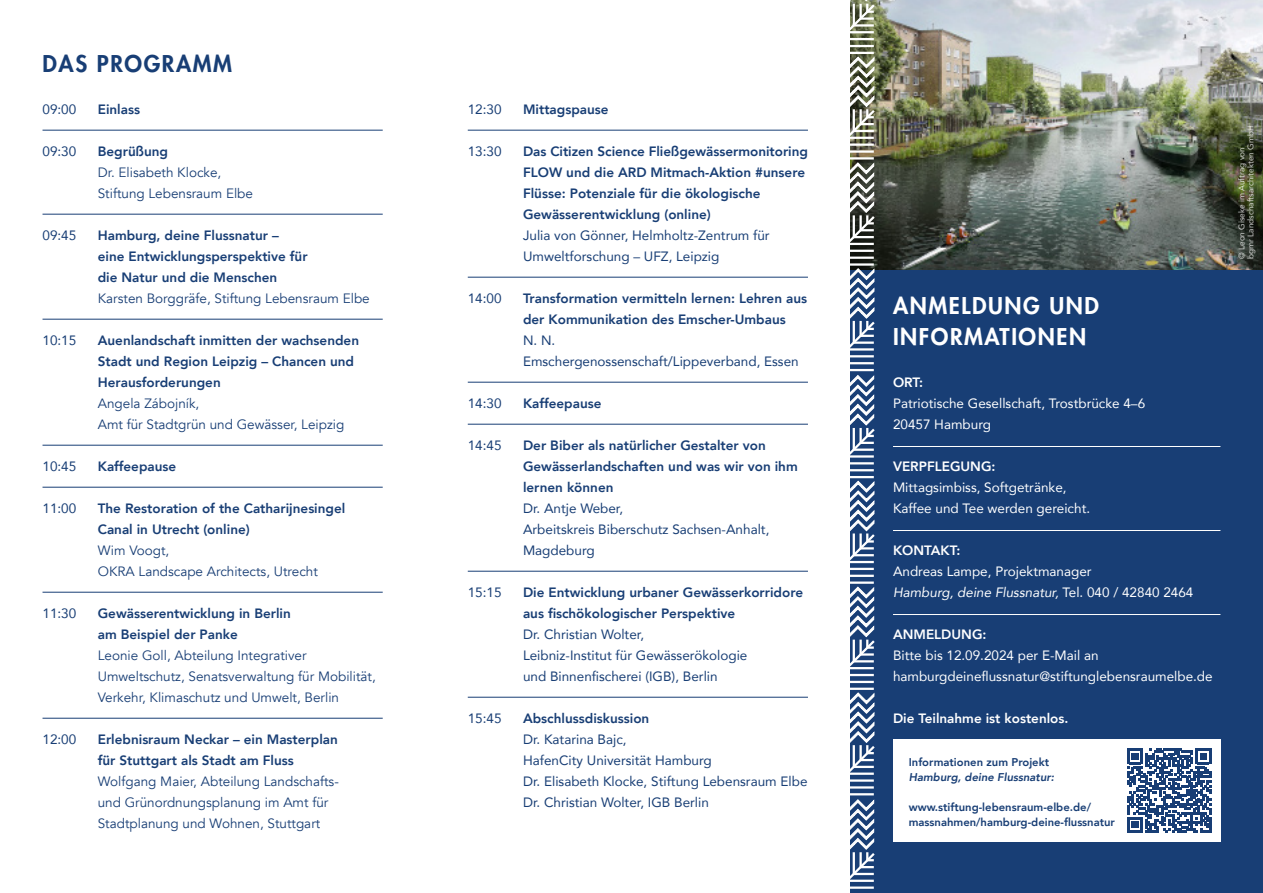
<style>
.page{position:relative;width:1263px;height:893px;background:#fff}
.page>*{position:absolute;margin:0;border:0;box-sizing:border-box;transform-origin:0 0}
.t1{font:800 22.5px/31.5px "Futura Std";letter-spacing:.07em;color:#fff}
.t2{font:800 22.5px "Futura Std";letter-spacing:.07em;color:#183e75}
.t3{font:800 13.5px/21px "Avenir";color:#183e75}
.t4{font:13.5px/21px "Avenir";color:#183e75}
.t5{font:13.5px/21px "Avenir";color:#183e75}
.t6{font:13.5px/21px "Avenir";color:#fff}
.t7{font:800 13.5px "Avenir";color:#fff}
.t8{font:800 11.25px/15px "Avenir";color:#183e75}
.t9{font:italic 800 11.25px "Avenir";color:#183e75}
.t10{font:8.25px/9px "Avenir";color:#fff}
.s1{font-style:italic}
</style>
<div class="page">
<div style="left:850px;top:0;width:413px;height:893px;background:#183e75"></div>
<hr style="left:43px;top:130px;width:340px;height:1px;background:#183e75">
<hr style="left:43px;top:214px;width:340px;height:1px;background:#183e75">
<hr style="left:43px;top:319px;width:340px;height:1px;background:#183e75">
<hr style="left:43px;top:445px;width:340px;height:1px;background:#183e75">
<hr style="left:43px;top:487px;width:340px;height:1px;background:#183e75">
<hr style="left:43px;top:592px;width:340px;height:1px;background:#183e75">
<hr style="left:43px;top:718px;width:340px;height:1px;background:#183e75">
<hr style="left:468px;top:130px;width:340px;height:1px;background:#183e75">
<hr style="left:468px;top:277px;width:340px;height:1px;background:#183e75">
<hr style="left:468px;top:382px;width:340px;height:1px;background:#183e75">
<hr style="left:468px;top:424px;width:340px;height:1px;background:#183e75">
<hr style="left:468px;top:571px;width:340px;height:1px;background:#183e75">
<hr style="left:468px;top:697px;width:340px;height:1px;background:#183e75">
<img style="left:875px;top:0;width:388px;height:269px">
<hr style="left:893px;top:446px;width:327px;height:1px;background:#fff">
<hr style="left:893px;top:530px;width:327px;height:1px;background:#fff">
<hr style="left:893px;top:614px;width:327px;height:1px;background:#fff">
<div style="left:893px;top:739px;width:327px;height:103px;background:#fff"></div>
<svg style="left:1127px;top:748px;width:84px;height:85px"></svg>
<svg style="left:850px;top:0;width:25px;height:889px"></svg>
<h1 class="t2" style="left:43px;top:49px;width:191px">DAS PROGRAMM</h1>
<p class="t3" style="left:98px;top:99px;width:44px">Einlass</p>
<p class="t3" style="left:98px;top:141px;width:72px">Begrüßung</p>
<p class="t5" style="left:98px;top:162px;width:157px">Dr. Elisabeth Klocke,<br>Stiftung Lebensraum Elbe</p>
<p class="t3" style="left:98px;top:225px;width:211px">Hamburg, deine Flussnatur – eine Entwicklungsperspektive für die Natur und die Menschen</p>
<p class="t5" style="left:98px;top:288px;width:273px">Karsten Borggräfe, Stiftung Lebensraum Elbe</p>
<p class="t3" style="left:98px;top:330px;width:263px">Auenlandschaft inmitten der wachsenden<br>Stadt und Region Leipzig – Chancen und<br>Herausforderungen</p>
<p class="t5" style="left:98px;top:393px;width:248px">Angela Zábojník,<br>Amt für Stadtgrün und Gewässer, Leipzig</p>
<p class="t3" style="left:98px;top:456px;width:80px">Kaffeepause</p>
<p class="t3" style="left:98px;top:498px;width:249px">The Restoration of the Catharijnesingel<br>Canal in Utrecht (online)</p>
<p class="t5" style="left:98px;top:540px;width:222px">Wim Voogt,<br>OKRA Landscape Architects, Utrecht</p>
<p class="t3" style="left:98px;top:603px;width:195px">Gewässerentwicklung in Berlin am Beispiel der Panke</p>
<p class="t5" style="left:98px;top:645px;width:279px">Leonie Goll, Abteilung Integrativer<br>Umweltschutz, Senatsverwaltung für Mobilität,<br>Verkehr, Klimaschutz und Umwelt, Berlin</p>
<p class="t3" style="left:98px;top:729px;width:242px">Erlebnisraum Neckar – ein Masterplan für Stuttgart als Stadt am Fluss</p>
<p class="t5" style="left:98px;top:771px;width:243px">Wolfgang Maier, Abteilung Landschafts&shy;und Grünordnungsplanung im Amt für<br>Stadtplanung und Wohnen, Stuttgart</p>
<p class="t4" style="left:43px;top:99px;width:35px">09:00</p>
<p class="t4" style="left:43px;top:140px;width:35px">09:30</p>
<p class="t4" style="left:43px;top:224px;width:35px">09:45</p>
<p class="t4" style="left:43px;top:329px;width:35px">10:15</p>
<p class="t4" style="left:43px;top:455px;width:35px">10:45</p>
<p class="t4" style="left:43px;top:497px;width:35px">11:00</p>
<p class="t4" style="left:43px;top:602px;width:35px">11:30</p>
<p class="t4" style="left:43px;top:728px;width:35px">12:00</p>
<p class="t4" style="left:468px;top:98px;width:35px">12:30</p>
<p class="t4" style="left:468px;top:140px;width:35px">13:30</p>
<p class="t4" style="left:468px;top:287px;width:35px">14:00</p>
<p class="t4" style="left:468px;top:392px;width:35px">14:30</p>
<p class="t4" style="left:468px;top:434px;width:35px">14:45</p>
<p class="t4" style="left:468px;top:581px;width:35px">15:15</p>
<p class="t4" style="left:468px;top:707px;width:35px">15:45</p>
<p class="t3" style="left:523px;top:99px;width:87px">Mittagspause</p>
<p class="t3" style="left:523px;top:141px;width:286px">Das Citizen Science Fließgewässermonitoring FLOW und die ARD Mitmach-Aktion #unsere Flüsse: Potenziale für die ökologische Gewässerentwicklung (online)</p>
<p class="t4" style="left:523px;top:225px;width:248px">Julia von Gönner, Helmholtz-Zentrum für<br>Umweltforschung – UFZ, Leipzig</p>
<p class="t3" style="left:523px;top:288px;width:285px">Transformation vermitteln lernen: Lehren aus der Kommunikation des Emscher-Umbaus</p>
<p class="t4" style="left:523px;top:330px;width:277px">N. N.<br>Emschergenossenschaft/Lippeverband, Essen</p>
<p class="t3" style="left:523px;top:393px;width:80px">Kaffeepause</p>
<p class="t3" style="left:523px;top:435px;width:276px">Der Biber als natürlicher Gestalter von<br>Gewässerlandschaften und was wir von ihm lernen können</p>
<p class="t4" style="left:523px;top:498px;width:248px">Dr. Antje Weber,<br>Arbeitskreis Biberschutz Sachsen-Anhalt,<br>Magdeburg</p>
<p class="t3" style="left:523px;top:582px;width:281px">Die Entwicklung urbaner Gewässerkorridore aus fischökologischer Perspektive</p>
<p class="t4" style="left:523px;top:624px;width:226px">Dr. Christian Wolter,<br>Leibniz-Institut für Gewässerökologie und Binnenfischerei (IGB), Berlin</p>
<p class="t3" style="left:523px;top:708px;width:128px">Abschlussdiskussion</p>
<p class="t4" style="left:523px;top:729px;width:286px">Dr. Katarina Bajc,<br>HafenCity Universität Hamburg<br>Dr. Elisabeth Klocke, Stiftung Lebensraum Elbe Dr. Christian Wolter, IGB Berlin</p>
<h1 class="t1" style="left:893px;top:289px;width:208px">ANMELDUNG UND<br>INFORMATIONEN</h1>
<p class="t7" style="left:893px;top:372px;width:32px">ORT:</p>
<p class="t6" style="left:893px;top:392px;width:254px">Patriotische Gesellschaft, Trostbrücke 4–6<br>20457 Hamburg</p>
<p class="t7" style="left:893px;top:456px;width:104px">VERPFLEGUNG:</p>
<p class="t6" style="left:893px;top:476px;width:199px">Mittagsimbiss, Softgetränke,<br>Kaffee und Tee werden gereicht.</p>
<p class="t7" style="left:893px;top:540px;width:69px">KONTAKT:</p>
<p class="t6" style="left:893px;top:560px;width:302px">Andreas Lampe, Projektmanager<br><span class="s1">Hamburg, deine Flussnatur,</span> Tel. 040 / 42840 2464</p>
<p class="t7" style="left:893px;top:624px;width:95px">ANMELDUNG:</p>
<p class="t6" style="left:893px;top:644px;width:321px">Bitte bis 12.09.2024 per E-Mail an hamburgdeineflussnatur@stiftunglebensraumelbe.de</p>
<p class="t7" style="left:893px;top:708px;width:177px">Die Teilnahme ist kostenlos.</p>
<p class="t8" style="left:909px;top:754px;width:142px">Informationen zum Projekt</p>
<p class="t9" style="left:909px;top:770px;width:147px">Hamburg, deine Flussnatur:</p>
<p class="t8" style="left:909px;top:799px;width:208px">www.stiftung-lebensraum-elbe.de/ massnahmen/hamburg-deine-flussnatur</p>
<p class="t10" style="left:1237px;top:259px;width:135px;rotate:-90deg">© Leon Giseke im Auftrag von bgmr Landschaftsarchitekten GmbH</p>
</div>
